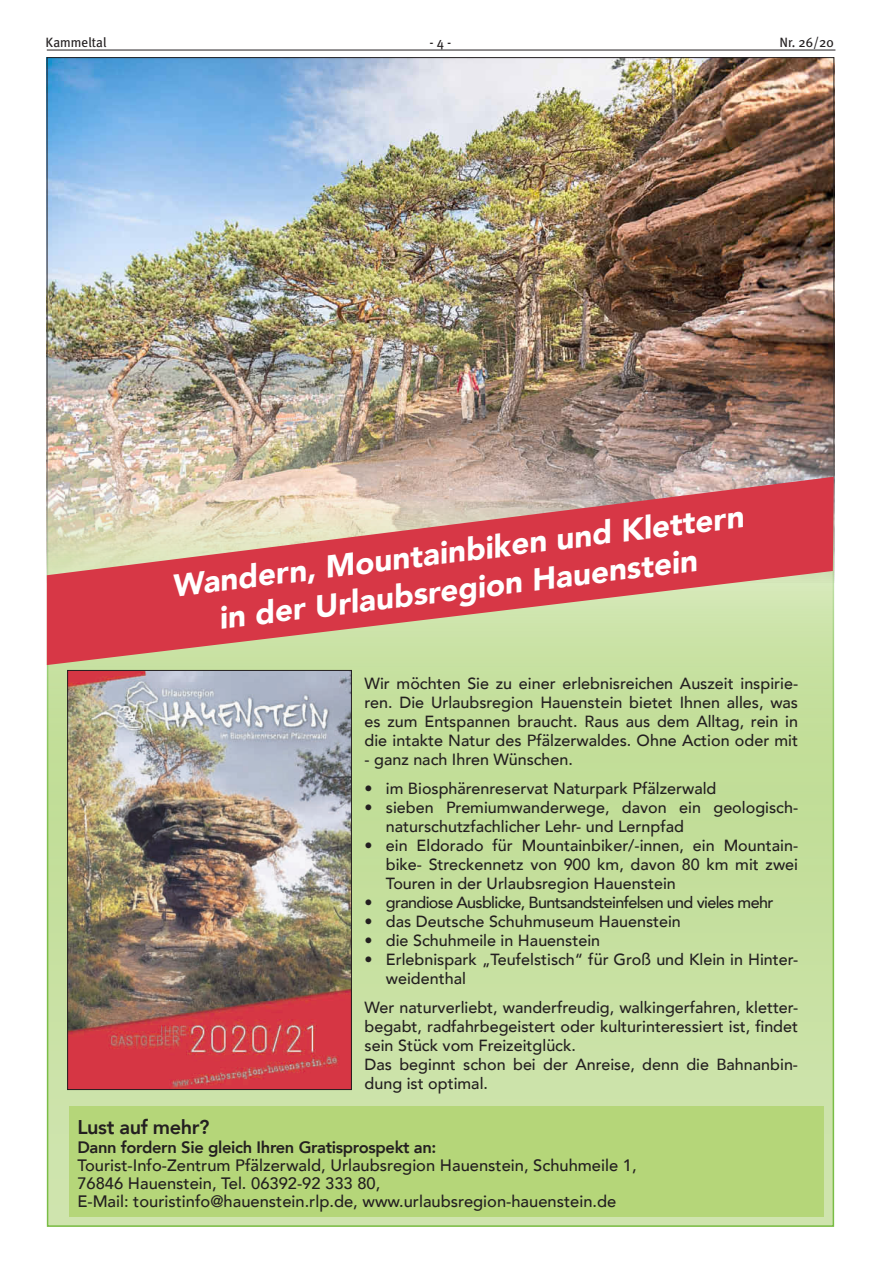
<style>
.page{position:relative;width:881px;height:1263px;background:#fff}
.page>*{position:absolute;margin:0;border:0;box-sizing:border-box;transform-origin:0 0}
.t1{font:900 31.5px/37.8px "Avenir";color:#fff;text-align:center}
.t2{font:800 19.8px "Avenir";letter-spacing:-.02em;color:#231f20}
.t3{font:500 16.5px/18.1px "Avenir";color:#231f20}
.t4{font:800 16.5px "Avenir";letter-spacing:-.02em;color:#231f20}
.t5{font:500 16.2px/19px "Avenir";color:#231f20}
.t6{font:500 16.2px "Avenir";letter-spacing:-.04em;color:#231f20}
.t7{font:13.5px "Meta Plus";color:#231f20}
</style>
<div class="page">
<hr style="left:47px;top:50px;width:788px;height:1px;background:#231f20">
<img style="left:49px;top:59px;width:782px;height:418px">
<div style="left:48px;top:500px;width:785px;height:726px;background:#c5df9e"></div>
<img style="left:69px;top:672px;width:280px;height:416px">
<div style="left:67px;top:670px;width:284px;height:420px;border:1px solid #231f20"></div>
<div style="left:69px;top:1106px;width:754px;height:111px;background:#b5d679"></div>
<svg style="left:47px;top:477px;width:786px;height:188px"></svg>
<p class="t7" style="left:45px;top:34px;width:63px">Kammeltal</p>
<p class="t7" style="left:429px;top:34px;width:23px">- 4 -</p>
<p class="t7" style="left:779px;top:34px;width:56px">Nr. 26/20</p>
<h1 class="t1" style="left:170px;top:566px;width:577px;rotate:-7deg">Wandern, Mountainbiken und Klettern in der Urlaubsregion Hauenstein</h1>
<p class="t5" style="left:364px;top:673px;width:435px;text-align:justify">Wir möchten Sie zu einer erlebnisreichen Auszeit inspirie&shy;ren. Die Urlaubsregion Hauenstein bietet Ihnen alles, was es zum Entspannen braucht. Raus aus dem Alltag, rein in die intakte Natur des Pfälzerwaldes. Ohne Action oder mit</p>
<p class="t5" style="left:364px;top:749px;width:210px">- ganz nach Ihren Wünschen.</p>
<p class="t5" style="left:364px;top:778px;width:353px">• im Biosphärenreservat Naturpark Pfälzerwald</p>
<p class="t5" style="left:385px;top:797px;width:413px;text-indent:-21px">• sieben Premiumwanderwege, davon ein geologisch&shy;naturschutzfachlicher Lehr- und Lernpfad</p>
<p class="t5" style="left:385px;top:835px;width:413px;text-align:justify;text-indent:-21px">• ein Eldorado für Mountainbiker/-innen, ein Mountain&shy;bike- Streckennetz von 900 km, davon 80 km mit zwei Touren in der Urlaubsregion Hauenstein</p>
<p class="t6" style="left:364px;top:888px;width:410px">• grandiose Ausblicke, Buntsandsteinfelsen und vieles mehr</p>
<p class="t5" style="left:364px;top:911px;width:318px">• das Deutsche Schuhmuseum Hauenstein</p>
<p class="t5" style="left:364px;top:930px;width:237px">• die Schuhmeile in Hauenstein</p>
<p class="t5" style="left:385px;top:949px;width:413px;text-indent:-21px">• Erlebnispark „Teufelstisch“ für Groß und Klein in Hinter&shy;weidenthal</p>
<p class="t5" style="left:364px;top:997px;width:435px">Wer naturverliebt, wanderfreudig, walkingerfahren, kletter&shy;begabt, radfahrbegeistert oder kulturinteressiert ist, findet sein Stück vom Freizeitglück.<br>Das beginnt schon bei der Anreise, denn die Bahnanbin&shy;dung ist optimal.</p>
<p class="t2" style="left:77px;top:1112px;width:134px">Lust auf mehr?</p>
<p class="t4" style="left:77px;top:1134px;width:360px">Dann fordern Sie gleich Ihren Gratisprospekt an:</p>
<p class="t3" style="left:77px;top:1155px;width:560px">Tourist-Info-Zentrum Pfälzerwald, Urlaubsregion Hauenstein, Schuhmeile 1,<br>76846 Hauenstein, Tel. 06392-92 333 80,<br>E-Mail: touristinfo@hauenstein.rlp.de, www.urlaubsregion-hauenstein.de</p>
</div>
